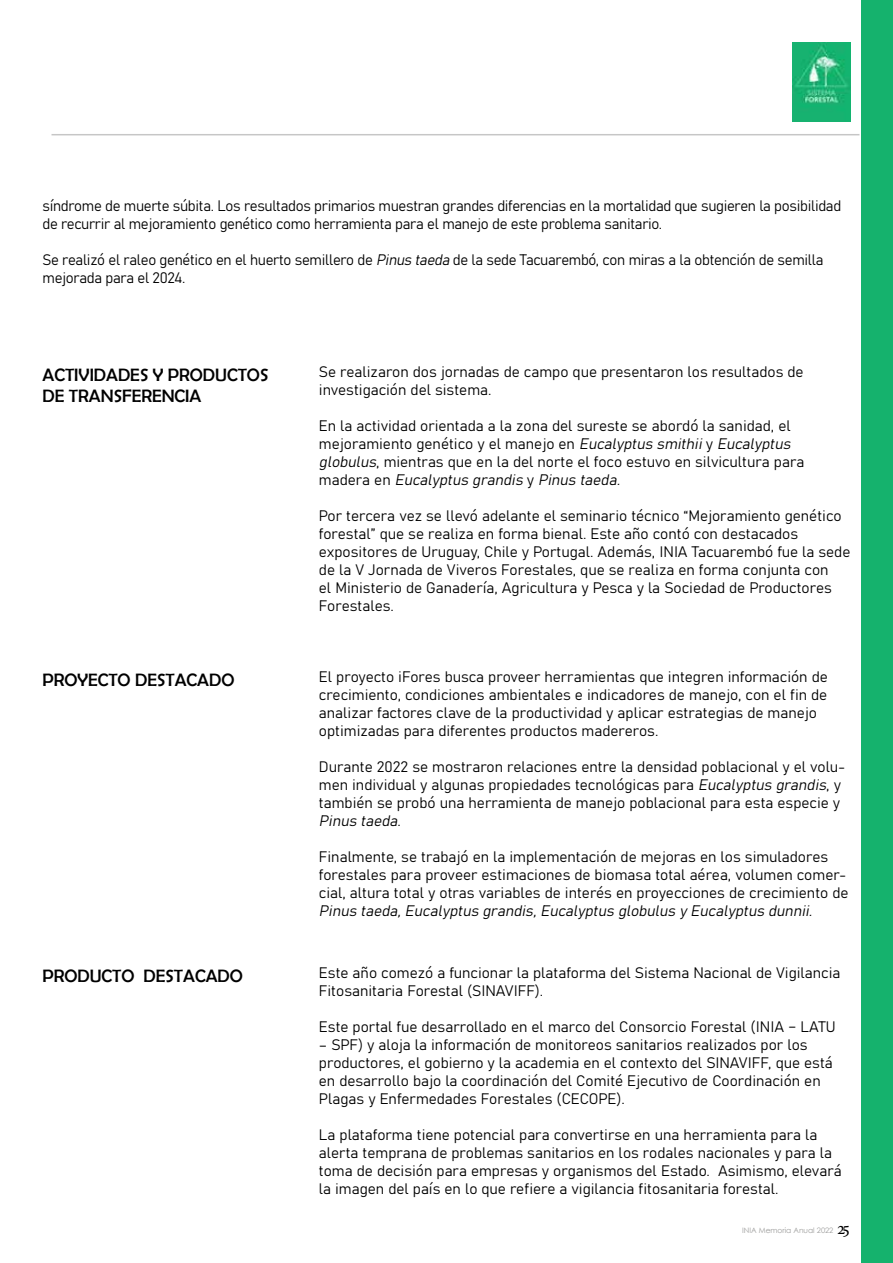
<style>
.page{position:relative;width:893px;height:1263px;background:#fff}
.page>*{position:absolute;margin:0;border:0;box-sizing:border-box;transform-origin:0 0}
.t1{font:18px/21.6px "Berlin Sans FB";color:#000}
.t2{font:18px "Minion Pro";color:#000}
.t3{font:15px/18px "Bahnschrift";color:#000}
.t4{font:15px/18px "Bahnschrift";letter-spacing:-.02em;color:#000}
.t5{font:italic 15px "Bahnschrift";color:#000}
.t6{font:7.5px "Century Gothic";color:#9d9d9c}
.s1{font-style:italic}
</style>
<div class="page">
<hr style="left:52px;top:134px;width:807px;height:1px;background:#c6c6c6">
<img style="left:793px;top:43px;width:57px;height:79px">
<div style="left:861px;top:0;width:32px;height:1263px;background:#15b26d"></div>
<p class="t4" style="left:43px;top:195px;width:800px">síndrome de muerte súbita. Los resultados primarios muestran grandes diferencias en la mortalidad que sugieren la posibilidad de recurrir al mejoramiento genético como herramienta para el manejo de este problema sanitario.</p>
<p class="t4" style="left:43px;top:249px;width:782px">Se realizó el raleo genético en el huerto semillero de <span class="s1">Pinustaeda</span> de la sede Tacuarembó, con miras a la obtención de semilla mejorada para el 2024.</p>
<p class="t1" style="left:43px;top:364px;width:227px">ACTIVIDADES Y PRODUCTOS<br>DE TRANSFERENCIA</p>
<p class="t3" style="left:319px;top:361px;width:486px">Se realizaron dos jornadas de campo que presentaron los resultados de investigación del sistema.</p>
<p class="t3" style="left:319px;top:415px;width:487px">En la actividad orientada a la zona del sureste se abordó la sanidad, el mejoramiento genético y el manejo en <span class="s1">Eucalyptus smithii</span>y <span class="s1">Eucalyptus globulus</span>, mientras que en la del norte el foco estuvo en silvicultura para m a d e ra e n <span class="s1">Eucalyptus grandis</span> y <span class="s1">Pinus taeda.</span></p>
<p class="t3" style="left:319px;top:505px;width:533px">Por tercera vez se llevó adelante el seminario técnico “Mejoramiento genético forestal” que se realiza en forma bienal. Este año contó con destacados expositores de Uruguay, Chile y Portugal. Además, INIA Tacuarembó fue la sede de la V Jornada de Viveros Forestales, que se realiza en forma conjunta con<br>el Ministerio de Ganadería, Agricultura y Pesca y la Sociedad de Productores Forestales.</p>
<p class="t1" style="left:43px;top:669px;width:193px">PROYECTO DESTACADO</p>
<p class="t3" style="left:319px;top:666px;width:510px">El proyecto iFores busca proveer herramientas que integren información de crecimiento, condiciones ambientales e indicadores de manejo, con el fin de analizar factores clave de la productividad y aplicar estrategias de manejo optimizadas para diferentes productos madereros.</p>
<p class="t3" style="left:319px;top:756px;width:528px">Durante 2022 se mostraron relaciones entre la densidad poblacional y el volu&shy;men individual y algunas propiedades tecnológicas para <span class="s1">Eucalyptus grandis</span>, y también se probó una herramienta de manejo poblacional para esta especie y <span class="s1">Pinus taeda</span>.</p>
<p class="t3" style="left:319px;top:846px;width:531px">Finalmente, se trabajó en la implementación de mejoras en los simuladores forestales para proveer estimaciones de biomasa total aérea, volumen comer&shy;cial, altura total y otras variables de interés en proyecciones de crecimiento de</p>
<p class="t5" style="left:319px;top:899px;width:499px">Pinus taeda,Eucalyptus grandis,Eucalyptus globulus y Eucalyptus dunnii.</p>
<p class="t1" style="left:43px;top:965px;width:202px">PRODUCTO DESTACADO</p>
<p class="t3" style="left:319px;top:963px;width:523px">Este año comezó a funcionar la plataforma del Sistema Nacional de Vigilancia<br>Fitosanitaria Forestal (SINAVIFF).</p>
<p class="t3" style="left:319px;top:1017px;width:518px">Este portal fue desarrollado en el marco del Consorcio Forestal (INIA – LATU</p>
<p class="t3" style="left:319px;top:1035px;width:515px">– SPF) y aloja la información de monitoreos sanitarios realizados por los productores, el gobierno y la academia en el contexto del SINAVIFF, que está en desarrollo bajo la coordinación del Comité Ejecutivo de Coordinación en Plagas y Enfermedades Forestales (CECOPE).</p>
<p class="t3" style="left:319px;top:1125px;width:524px">La plataforma tiene potencial para convertirse en una herramienta para la alerta temprana de problemas sanitarios en los rodales nacionales y para la toma de decisión para empresas y organismos del Estado. Asimismo, elevará la imagen del país en lo que refiere a vigilancia fitosanitaria forestal.</p>
<p class="t6" style="left:742px;top:1224px;width:93px">INIA Memoria Anual 2022</p>
<p class="t2" style="left:837px;top:1216px;width:15px">25</p>
</div>
